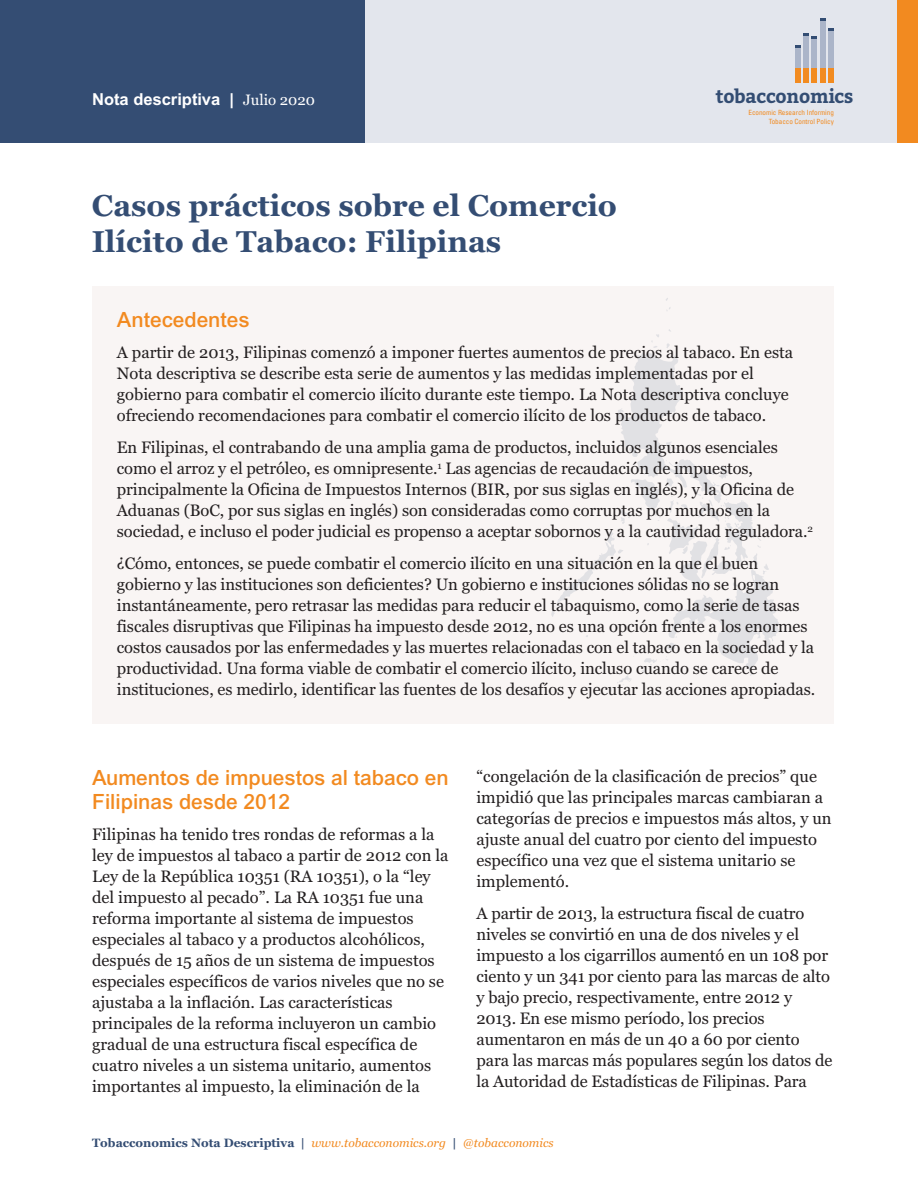
<style>
.page{position:relative;width:918px;height:1188px;background:#fff}
.page>*{position:absolute;margin:0;border:0;box-sizing:border-box;transform-origin:0 0}
.t1{font:700 30px/36px "Georgia";color:#344d73}
.t2{font:500 21px/24px "Arial";color:#f28a20}
.t3{font:700 18.9px "Bitter";letter-spacing:-.01em;color:#334d73}
.t4{font:16.5px/21px "Georgia";letter-spacing:-.005em;color:#231f20}
.t5{font:700 16.5px "Arial";color:#fff}
.t6{font:italic 12px "Georgia";color:#f28a20}
.t7{font:condensed 7.2px/9px "Univers";letter-spacing:-.005em;color:#f28b20;text-align:right}
.s1{font-family:"Georgia";font-weight:400;font-size:15px}
.s2{font-weight:700;font-style:normal;color:#344d73}
</style>
<div class="page">
<div style="left:92px;top:286px;width:742px;height:438px;background:#f9f5f4"></div>
<svg style="left:551px;top:329px;width:228px;height:362px"></svg>
<div style="left:365px;top:0;width:532px;height:143px;background:#e3e6ed"></div>
<div style="left:0;top:0;width:365px;height:143px;background:#344d73"></div>
<div style="left:897px;top:0;width:21px;height:143px;background:#f28a20"></div>
<div style="left:828px;top:30px;width:6px;height:39px;background:#abb5c9"></div>
<svg style="left:828px;top:28px;width:6px;height:3px"></svg>
<div style="left:828px;top:69px;width:6px;height:14px;background:#f28b20"></div>
<div style="left:812px;top:38px;width:5px;height:31px;background:#abb5c9"></div>
<div style="left:812px;top:69px;width:5px;height:14px;background:#f28b20"></div>
<div style="left:803px;top:35px;width:6px;height:34px;background:#abb5c9"></div>
<div style="left:803px;top:69px;width:6px;height:14px;background:#f28b20"></div>
<svg style="left:803px;top:33px;width:14px;height:5px"></svg>
<div style="left:795px;top:46px;width:5px;height:23px;background:#abb5c9"></div>
<div style="left:795px;top:69px;width:5px;height:14px;background:#f28b20"></div>
<svg style="left:795px;top:45px;width:5px;height:3px"></svg>
<div style="left:820px;top:21px;width:5px;height:48px;background:#abb5c9"></div>
<div style="left:820px;top:69px;width:5px;height:14px;background:#f28b20"></div>
<svg style="left:820px;top:18px;width:5px;height:3px"></svg>
<p class="t5" style="left:92px;top:93px;width:225px">Nota descriptiva | <span class="s1">Julio 2020</span></p>
<p class="t3" style="left:715px;top:85px;width:139px">tobacconomics</p>
<p class="t7" style="left:748px;top:108px;width:87px">Economic Research Informing<br>Tobacco Control Policy</p>
<h1 class="t1" style="left:92px;top:188px;width:527px">Casos prácticos sobre el Comercio<br>Ilícito de Tabaco: Filipinas</h1>
<p class="t2" style="left:117px;top:309px;width:134px">Antecedentes</p>
<p class="t4" style="left:117px;top:342px;width:678px">A partir de 2013, Filipinas comenzó a imponer fuertes aumentos de precios al tabaco. En esta Nota descriptiva se describe esta serie de aumentos y las medidas implementadas por el gobierno para combatir el comercio ilícito durante este tiempo. La Nota descriptiva concluye ofreciendo recomendaciones para combatir el comercio ilícito de los productos de tabaco.</p>
<p class="t4" style="left:117px;top:437px;width:698px">En Filipinas, el contrabando de una amplia gama de productos, incluidos algunos esenciales como el arroz y el petróleo, es omnipresente.<sup>1</sup> Las agencias de recaudación de impuestos, principalmente la Oficina de Impuestos Internos (BIR, por sus siglas en inglés), y la Oficina de Aduanas (BoC, por sus siglas en inglés) son consideradas como corruptas por muchos en la sociedad, e incluso el poder judicial es propenso a aceptar sobornos y a la cautividad reguladora.<sup>2</sup></p>
<p class="t4" style="left:117px;top:553px;width:700px">¿Cómo, entonces, se puede combatir el comercio ilícito en una situación en la que el buen gobierno y las instituciones son deficientes? Un gobierno e instituciones sólidas no se logran instantáneamente, pero retrasar las medidas para reducir el tabaquismo, como la serie de tasas fiscales disruptivas que Filipinas ha impuesto desde 2012, no es una opción frente a los enormes costos causados por las enfermedades y las muertes relacionadas con el tabaco en la sociedad y la productividad. Una forma viable de combatir el comercio ilícito, incluso cuando se carece de instituciones, es medirlo, identificar las fuentes de los desafíos y ejecutar las acciones apropiadas.</p>
<p class="t2" style="left:92px;top:767px;width:358px">Aumentos de impuestos al tabaco en<br>Filipinas desde 2012</p>
<p class="t4" style="left:92px;top:824px;width:358px">Filipinas ha tenido tres rondas de reformas a la ley de impuestos al tabaco a partir de 2012 con la Ley de la República 10351 (RA 10351), o la “ley del impuesto al pecado”. La RA 10351 fue una reforma importante al sistema de impuestos especiales al tabaco y a productos alcohólicos, después de 15 años de un sistema de impuestos especiales específicos de varios niveles que no se ajustaba a la inflación. Las características principales de la reforma incluyeron un cambio gradual de una estructura fiscal específica de cuatro niveles a un sistema unitario, aumentos importantes al impuesto, la eliminación de la</p>
<p class="t4" style="left:476px;top:766px;width:357px">“congelación de la clasificación de precios” que impidió que las principales marcas cambiaran a categorías de precios e impuestos más altos, y un ajuste anual del cuatro por ciento del impuesto específico una vez que el sistema unitario se implementó.</p>
<p class="t4" style="left:476px;top:903px;width:358px">A partir de 2013, la estructura fiscal de cuatro niveles se convirtió en una de dos niveles y el impuesto a los cigarrillos aumentó en un 108 por ciento y un 341 por ciento para las marcas de alto y bajo precio, respectivamente, entre 2012 y 2013. En ese mismo período, los precios aumentaron en más de un 40 a 60 por ciento para las marcas más populares según los datos de la Autoridad de Estadísticas de Filipinas. Para</p>
<p class="t6" style="left:92px;top:1135px;width:463px"><span class="s2">Tobacconomics Nota Descriptiva |</span> www.tobacconomics.org <span class="s2">|</span> @tobacconomics</p>
</div>
